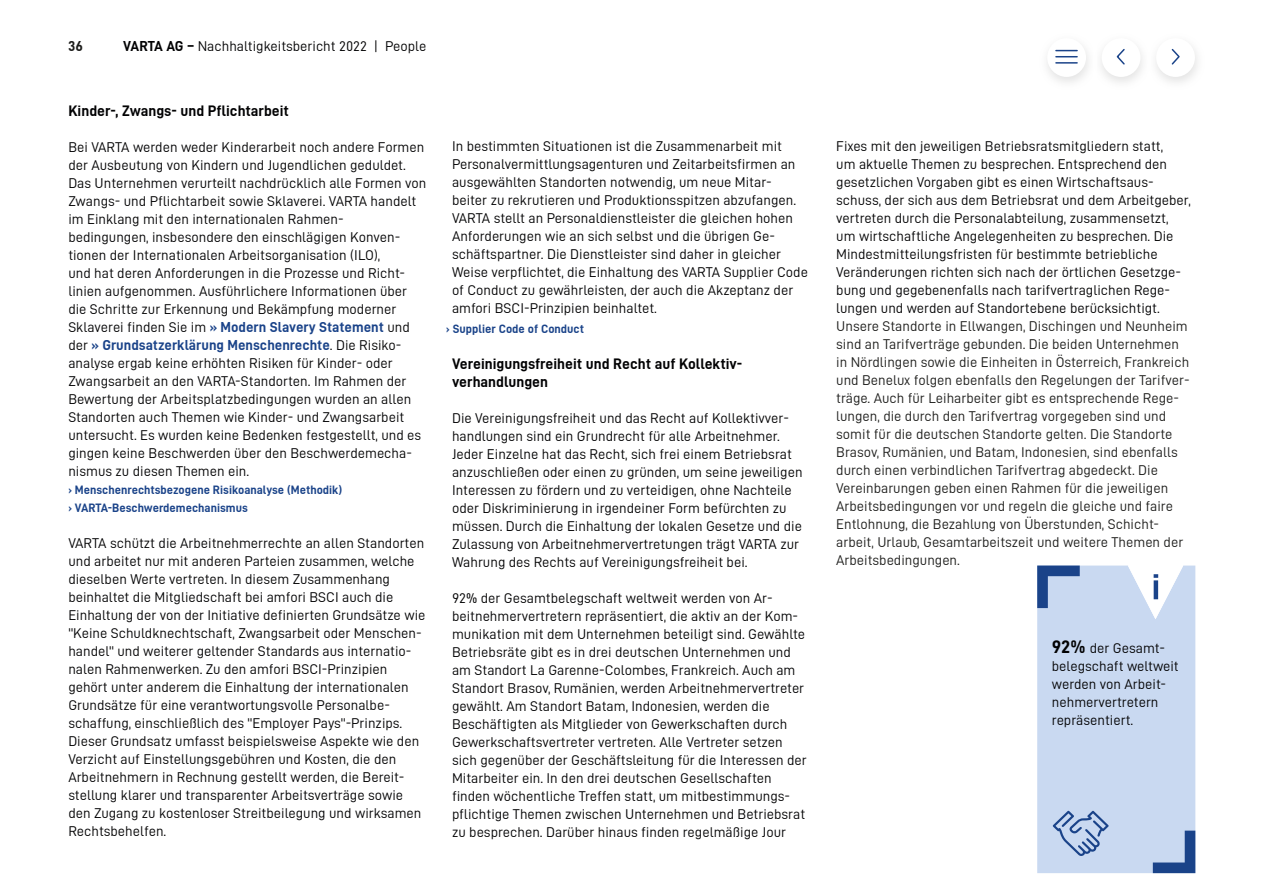
<style>
.page{position:relative;width:1263px;height:893px;background:#fff}
.page>*{position:absolute;margin:0;border:0;box-sizing:border-box;transform-origin:0 0}
.t1{font:700 15px/18px "Varta DIN";color:#020203}
.t2{font:14.25px/18px "Varta DIN";color:#020203}
.t3{font:14.25px/18px "Varta DIN";color:#1d1d1b}
.t4{font:700 14.25px "Varta DIN";color:#1d1d1b}
.t5{font:700 12px/18px "Varta DIN";color:#1a4389}
.s1{font-weight:700}
.s2{font-weight:700;color:#1a4389}
.s3{font-weight:700;font-size:18px}
</style>
<div class="page">
<img style="left:1101px;top:52px;width:41px;height:30px">
<div style="left:1102px;top:38px;width:38px;height:39px;background:#fff;border-radius:50%"></div>
<svg style="left:1056px;top:50px;width:21px;height:7px"></svg>
<hr style="left:1056px;top:62px;width:21px;height:2px;background:#1a4389">
<svg style="left:1116px;top:49px;width:9px;height:16px"></svg>
<svg style="left:1171px;top:48px;width:9px;height:17px"></svg>
<div style="left:1037px;top:566px;width:158px;height:307px;background:#c9d9f1"></div>
<svg style="left:1128px;top:566px;width:55px;height:53px"></svg>
<hr style="left:1154px;top:580px;width:4px;height:19px;background:#1a4389">
<svg style="left:1037px;top:566px;width:43px;height:42px;background:#7e98c4"></svg>
<svg style="left:1153px;top:831px;width:42px;height:42px;background:#7d98c3"></svg>
<svg style="left:1053px;top:811px;width:56px;height:45px;background:#a2b8da"></svg>
<p class="t4" style="left:68px;top:38px;width:16px">36</p>
<p class="t2" style="left:123px;top:37px;width:305px"><span class="s1">VARTA AG –</span> Nachhaltigkeitsbericht 2022 | People</p>
<p class="t1" style="left:68px;top:102px;width:222px">Kinder-, Zwangs- und Pflichtarbeit</p>
<p class="t2" style="left:68px;top:138px;width:360px">Bei VARTA werden weder Kinderarbeit noch andere Formen der Ausbeutung von Kindern und Jugendlichen geduldet.<br>Das Unternehmen verurteilt nachdrücklich alle Formen von Zwangs- und Pflichtarbeit sowie Sklaverei. VARTA handelt im Einklang mit den internationalen Rahmen&shy;bedingungen, insbesondere den einschlägigen Konven&shy;tionen der Internationalen Arbeitsorganisation (ILO),<br>und hat deren Anforderungen in die Prozesse und Richt&shy;linien aufgenommen. Ausführlichere Informationen über die Schritte zur Erkennung und Bekämpfung moderner Sklaverei finden Sie im <span class="s2">» Modern Slavery Statement</span> und der <span class="s2">» Grundsatzerklärung Menschenrechte</span>. Die Risiko&shy;analyse ergab keine erhöhten Risiken für Kinder- oder Zwangsarbeit an den VARTA-Standorten. Im Rahmen der Bewertung der Arbeitsplatzbedingungen wurden an allen Standorten auch Themen wie Kinder- und Zwangsarbeit untersucht. Es wurden keine Bedenken festgestellt, und es gingen keine Beschwerden über den Beschwerdemecha&shy;nismus zu diesen Themen ein.</p>
<p class="t5" style="left:68px;top:481px;width:275px">› Menschenrechtsbezogene Risikoanalyse (Methodik) › VARTA-Beschwerdemechanismus</p>
<p class="t2" style="left:68px;top:534px;width:359px">VARTA schützt die Arbeitnehmerrechte an allen Standorten und arbeitet nur mit anderen Parteien zusammen, welche dieselben Werte vertreten. In diesem Zusammenhang beinhaltet die Mitgliedschaft bei amfori BSCI auch die Einhaltung der von der Initiative definierten Grundsätze wie "Keine Schuldknechtschaft, Zwangsarbeit oder Menschen&shy;handel" und weiterer geltender Standards aus internatio&shy;nalen Rahmenwerken. Zu den amfori BSCI-Prinzipien gehört unter anderem die Einhaltung der internationalen Grundsätze für eine verantwortungsvolle Personalbe&shy;schaffung, einschließlich des "Employer Pays"-Prinzips.<br>Dieser Grundsatz umfasst beispielsweise Aspekte wie den Verzicht auf Einstellungsgebühren und Kosten, die den Arbeitnehmern in Rechnung gestellt werden, die Bereit&shy;stellung klarer und transparenter Arbeitsverträge sowie den Zugang zu kostenloser Streitbeilegung und wirksamen Rechtsbehelfen.</p>
<p class="t2" style="left:452px;top:137px;width:357px">In bestimmten Situationen ist die Zusammenarbeit mit Personalvermittlungsagenturen und Zeitarbeitsfirmen an ausgewählten Standorten notwendig, um neue Mitar&shy;beiter zu rekrutieren und Produktionsspitzen abzufangen.<br>VARTA stellt an Personaldienstleister die gleichen hohen Anforderungen wie an sich selbst und die übrigen Ge&shy;schäftspartner. Die Dienstleister sind daher in gleicher Weise verpflichtet, die Einhaltung des VARTA Supplier Code of Conduct zu gewährleisten, der auch die Akzeptanz der amfori BSCI-Prinzipien beinhaltet.</p>
<p class="t5" style="left:446px;top:320px;width:139px">› Supplier Code of Conduct</p>
<p class="t1" style="left:452px;top:354px;width:292px">Vereinigungsfreiheit und Recht auf Kollektiv&shy;verhandlungen</p>
<p class="t2" style="left:452px;top:409px;width:352px">Die Vereinigungsfreiheit und das Recht auf Kollektivver&shy;handlungen sind ein Grundrecht für alle Arbeitnehmer.<br>Jeder Einzelne hat das Recht, sich frei einem Betriebsrat anzuschließen oder einen zu gründen, um seine jeweiligen Interessen zu fördern und zu verteidigen, ohne Nachteile oder Diskriminierung in irgendeiner Form befürchten zu müssen. Durch die Einhaltung der lokalen Gesetze und die Zulassung von Arbeitnehmervertretungen trägt VARTA zur Wahrung des Rechts auf Vereinigungsfreiheit bei.</p>
<p class="t2" style="left:452px;top:589px;width:356px">92% der Gesamtbelegschaft weltweit werden von Ar&shy;beitnehmervertretern repräsentiert, die aktiv an der Kom&shy;munikation mit dem Unternehmen beteiligt sind. Gewählte Betriebsräte gibt es in drei deutschen Unternehmen und am Standort La Garenne-Colombes, Frankreich. Auch am Standort Brasov, Rumänien, werden Arbeitnehmervertreter gewählt. Am Standort Batam, Indonesien, werden die Beschäftigten als Mitglieder von Gewerkschaften durch Gewerkschaftsvertreter vertreten. Alle Vertreter setzen sich gegenüber der Geschäftsleitung für die Interessen der Mitarbeiter ein. In den drei deutschen Gesellschaften finden wöchentliche Treffen statt, um mitbestimmungs&shy;pflichtige Themen zwischen Unternehmen und Betriebsrat zu besprechen. Darüber hinaus finden regelmäßige Jour</p>
<p class="t2" style="left:836px;top:137px;width:356px">Fixes mit den jeweiligen Betriebsratsmitgliedern statt,<br>um aktuelle Themen zu besprechen. Entsprechend den gesetzlichen Vorgaben gibt es einen Wirtschaftsaus&shy;schuss, der sich aus dem Betriebsrat und dem Arbeitgeber, vertreten durch die Personalabteilung, zusammensetzt, um wirtschaftliche Angelegenheiten zu besprechen. Die Mindestmitteilungsfristen für bestimmte betriebliche Veränderungen richten sich nach der örtlichen Gesetzge&shy;bung und gegebenenfalls nach tarifvertraglichen Rege&shy;lungen und werden auf Standortebene berücksichtigt.</p>
<p class="t3" style="left:836px;top:317px;width:355px">Unsere Standorte in Ellwangen, Dischingen und Neunheim sind an Tarifverträge gebunden. Die beiden Unternehmen in Nördlingen sowie die Einheiten in Österreich, Frankreich und Benelux folgen ebenfalls den Regelungen der Tarifver&shy;träge. Auch für Leiharbeiter gibt es entsprechende Rege&shy;lungen, die durch den Tarifvertrag vorgegeben sind und somit für die deutschen Standorte gelten. Die Standorte Brasov, Rumänien, und Batam, Indonesien, sind ebenfalls durch einen verbindlichen Tarifvertrag abgedeckt. Die Vereinbarungen geben einen Rahmen für die jeweiligen Arbeitsbedingungen vor und regeln die gleiche und faire Entlohnung, die Bezahlung von Überstunden, Schicht&shy;arbeit, Urlaub, Gesamtarbeitszeit und weitere Themen der Arbeitsbedingungen.</p>
<p class="t2" style="left:1052px;top:639px;width:128px"><span class="s3">92%</span> der Gesamt&shy;belegschaft weltweit werden von Arbeit&shy;nehmervertretern repräsentiert.</p>
</div>
